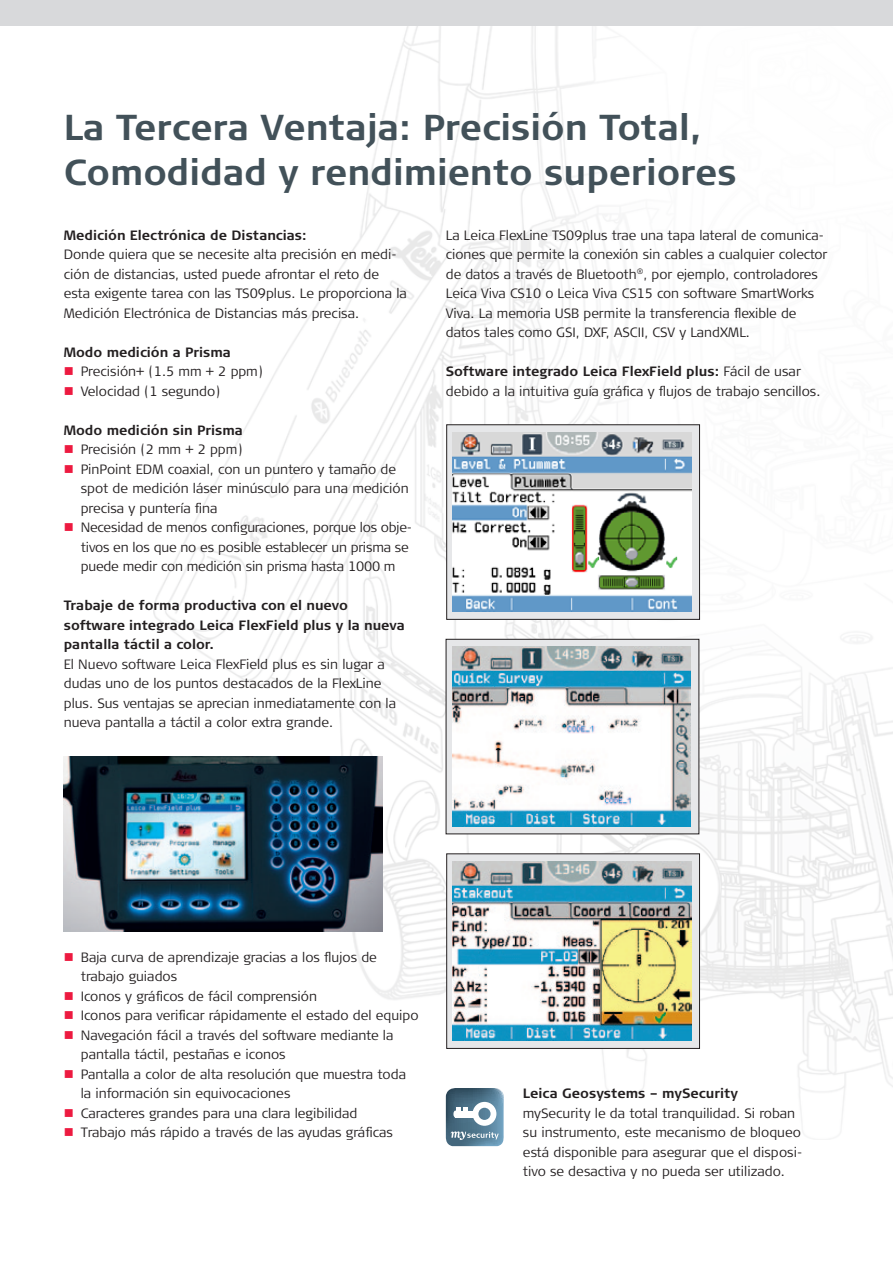
<style>
.page{position:relative;width:893px;height:1263px;background:#fff}
.page>*{position:absolute;margin:0;border:0;box-sizing:border-box;transform-origin:0 0}
.t1{font:700 36px/45px "Signa Column";color:#425159}
.t2{font:300 13.5px/19.5px "Signa Column";color:#231f20}
.t3{font:700 13.5px/19.5px "Signa Column";color:#231f20}
.s1{font-weight:700}
</style>
<div class="page">
<img style="left:154px;top:26px;width:739px;height:1105px">
<div style="left:0;top:0;width:893px;height:26px;background:#d8d9db"></div>
<div style="left:447px;top:425px;width:252px;height:194px;background:#e6e7e9"></div>
<img style="left:453px;top:432px;width:239px;height:180px">
<div style="left:446px;top:425px;width:254px;height:195px;border:1px solid #231f20"></div>
<div style="left:446px;top:639px;width:253px;height:195px;background:#e6e7e9"></div>
<img style="left:452px;top:647px;width:239px;height:179px">
<div style="left:447px;top:854px;width:252px;height:194px;background:#e6e7e9"></div>
<img style="left:453px;top:861px;width:239px;height:180px">
<div style="left:446px;top:854px;width:254px;height:195px;border:1px solid #231f20"></div>
<img style="left:64px;top:756px;width:319px;height:176px">
<div style="left:432px;top:1075px;width:85px;height:85px;background:#fff"></div>
<svg style="left:446px;top:1088px;width:58px;height:58px"></svg>
<h1 class="t1" style="left:64px;top:105px;width:674px">La Tercera Ventaja: Precisión Total,<br>Comodidad y rendimiento superiores</h1>
<p class="t3" style="left:64px;top:225px;width:244px">Medición Electrónica de Distancias:</p>
<p class="t2" style="left:64px;top:245px;width:345px">Donde quiera que se necesite alta precisión en medi&shy;ción de distancias, usted puede afrontar el reto de esta exigente tarea con las TS09plus. Le proporciona la Medición Electrónica de Distancias más precisa.</p>
<p class="t3" style="left:64px;top:342px;width:169px">Modo medición a Prisma</p>
<p class="t2" style="left:81px;top:362px;width:184px">Precisión+ (1.5 mm + 2 ppm)<br>Velocidad (1 segundo)</p>
<p class="t3" style="left:64px;top:420px;width:181px">Modo medición sin Prisma</p>
<p class="t2" style="left:81px;top:440px;width:333px">Precisión (2 mm + 2 ppm)<br>PinPoint EDM coaxial, con un puntero y tamaño de spot de medición láser minúsculo para una medición precisa y puntería fina<br>Necesidad de menos configuraciones, porque los obje&shy;tivos en los que no es posible establecer un prisma se puede medir con medición sin prisma hasta 1000 m</p>
<p class="t3" style="left:64px;top:596px;width:342px">Trabaje de forma productiva con el nuevo software integrado Leica FlexField plus y la nueva pantalla táctil a color.</p>
<p class="t2" style="left:64px;top:654px;width:334px">El Nuevo software Leica FlexField plus es sin lugar a dudas uno de los puntos destacados de la FlexLine plus. Sus ventajas se aprecian inmediatamente con la nueva pantalla a táctil a color extra grande.</p>
<p class="t2" style="left:446px;top:226px;width:383px">La Leica FlexLine TS09plus trae una tapa lateral de comunica&shy;ciones que permite la conexión sin cables a cualquier colector de datos a través de Bluetooth<sup>®</sup>, por ejemplo, controladores Leica Viva CS10 o Leica Viva CS15 con software SmartWorks Viva. La memoria USB permite la transferencia flexible de datos tales como GSI, DXF, ASCII, CSV y LandXML.</p>
<p class="t2" style="left:446px;top:362px;width:376px"><span class="s1">Software integrado Leica FlexField plus:</span> Fácil de usar debido a la intuitiva guía gráfica y flujos de trabajo sencillos.</p>
<p class="t2" style="left:81px;top:947px;width:339px">Baja curva de aprendizaje gracias a los flujos de trabajo guiados<br>Iconos y gráficos de fácil comprensión<br>Iconos para verificar rápidamente el estado del equipo Navegación fácil a través del software mediante la pantalla táctil, pestañas e iconos<br>Pantalla a color de alta resolución que muestra toda la información sin equivocaciones<br>Caracteres grandes para una clara legibilidad<br>Trabajo más rápido a través de las ayudas gráficas</p>
<p class="t3" style="left:523px;top:1083px;width:217px">Leica Geosystems – mySecurity</p>
<p class="t2" style="left:523px;top:1103px;width:281px">mySecurity le da total tranquilidad. Si roban su instrumento, este mecanismo de bloqueo está disponible para asegurar que el disposi&shy;tivo se desactiva y no pueda ser utilizado.</p>
</div>
